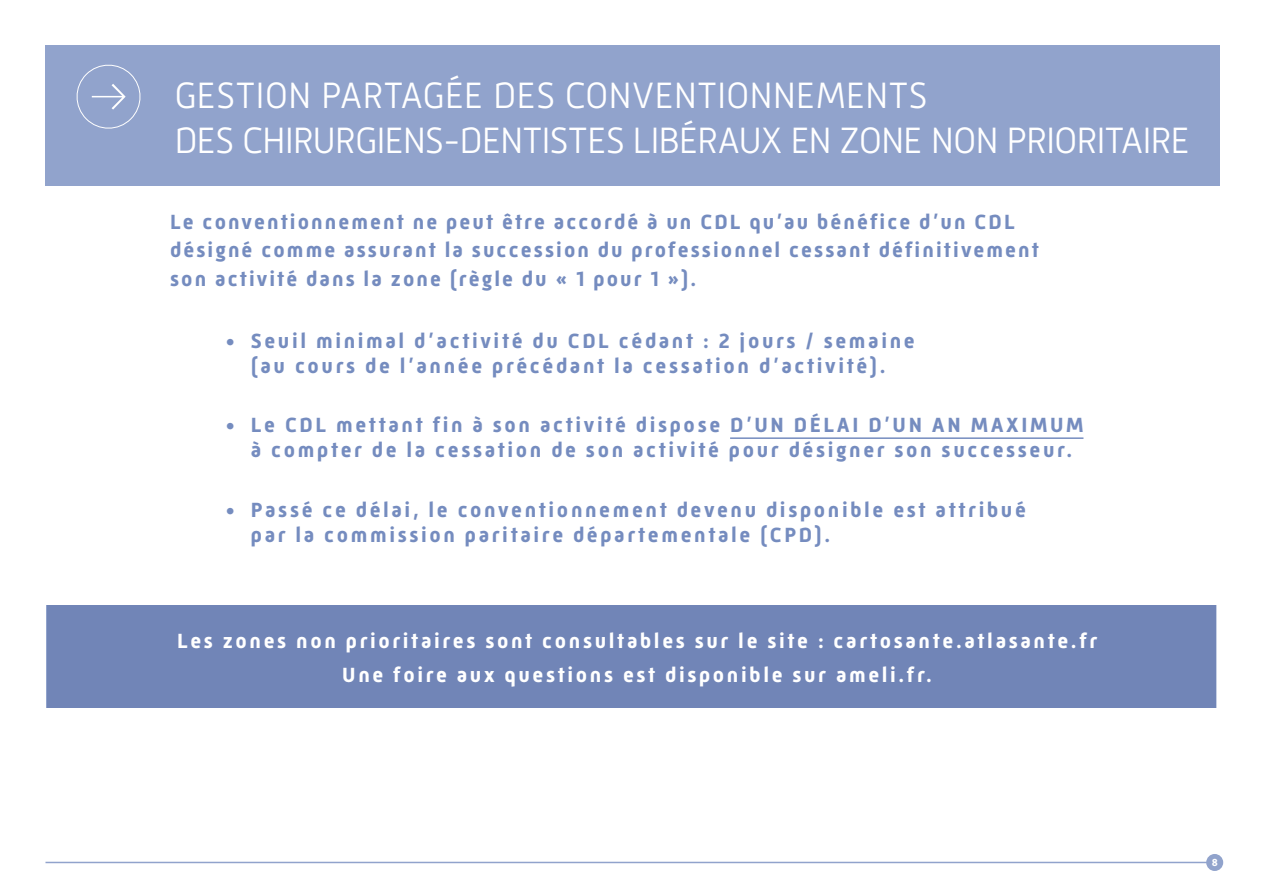
<style>
.page{position:relative;width:1263px;height:893px;background:#fff}
.page>*{position:absolute;margin:0;border:0;box-sizing:border-box;transform-origin:0 0}
.t1{font:300 37.5px/45px "Mic 32 New";letter-spacing:-.02em;color:#fff}
.t2{font:700 21px/25.2px "Mic 32 New";letter-spacing:.125em;color:#758cbf}
.t3{font:700 21px/28.5px "Mic 32 New";letter-spacing:.1em;color:#758cbf}
.t4{font:700 21px/33.8px "Mic 32 New";letter-spacing:.125em;color:#fff;text-align:center}
.t5{font:700 10.5px "Mic 32 New";color:#fff}
</style>
<div class="page">
<div style="left:45px;top:45px;width:1175px;height:141px;background:#91a3cc"></div>
<hr style="left:730px;top:437px;width:353px;height:2px;background:#758cbf">
<svg style="left:76px;top:64px;width:65px;height:65px"></svg>
<hr style="left:45px;top:862px;width:1175px;height:1px;background:#91a3cc">
<div style="left:1206px;top:854px;width:17px;height:17px;background:#91a3cc;border-radius:50%"></div>
<div style="left:47px;top:606px;width:1169px;height:102px;background:#7185b7"></div>
<h1 class="t1" style="left:174px;top:73px;width:1017px">GESTION PARTAGÉE DES CONVENTIONNEMENTS<br>DES CHIRURGIENS-DENTISTES LIBÉRAUX EN ZONE NON PRIORITAIRE</h1>
<p class="t3" style="left:170px;top:207px;width:870px">Le conventionnement ne peut être accordé à un CDL qu’au bénéfice d’un CDL désigné comme assurant la succession du professionnel cessant définitivement son activité dans la zone (règle du « 1 pour 1 »).</p>
<p class="t2" style="left:225px;top:328px;width:691px;text-align:center">• Seuil minimal d’activité du CDL cédant : 2 jours / semaine (au cours de l’année précédant la cessation d’activité).</p>
<p class="t2" style="left:251px;top:412px;width:834px;text-indent:-26px">• Le CDL mettant fin à son activité dispose D’UN DÉLAI D’UN AN MAXIMUM à compter de la cessation de son activité pour désigner son successeur.</p>
<p class="t2" style="left:251px;top:497px;width:776px;text-indent:-26px">• Passé ce délai, le conventionnement devenu disponible est attribué par la commission paritaire départementale (CPD).</p>
<p class="t4" style="left:177px;top:624px;width:922px">Les zones non prioritaires sont consultables sur le site : cartosante.atlasante.fr<br>Une foire aux questions est disponible sur ameli.fr.</p>
<p class="t5" style="left:1212px;top:857px;width:8px">8</p>
</div>
